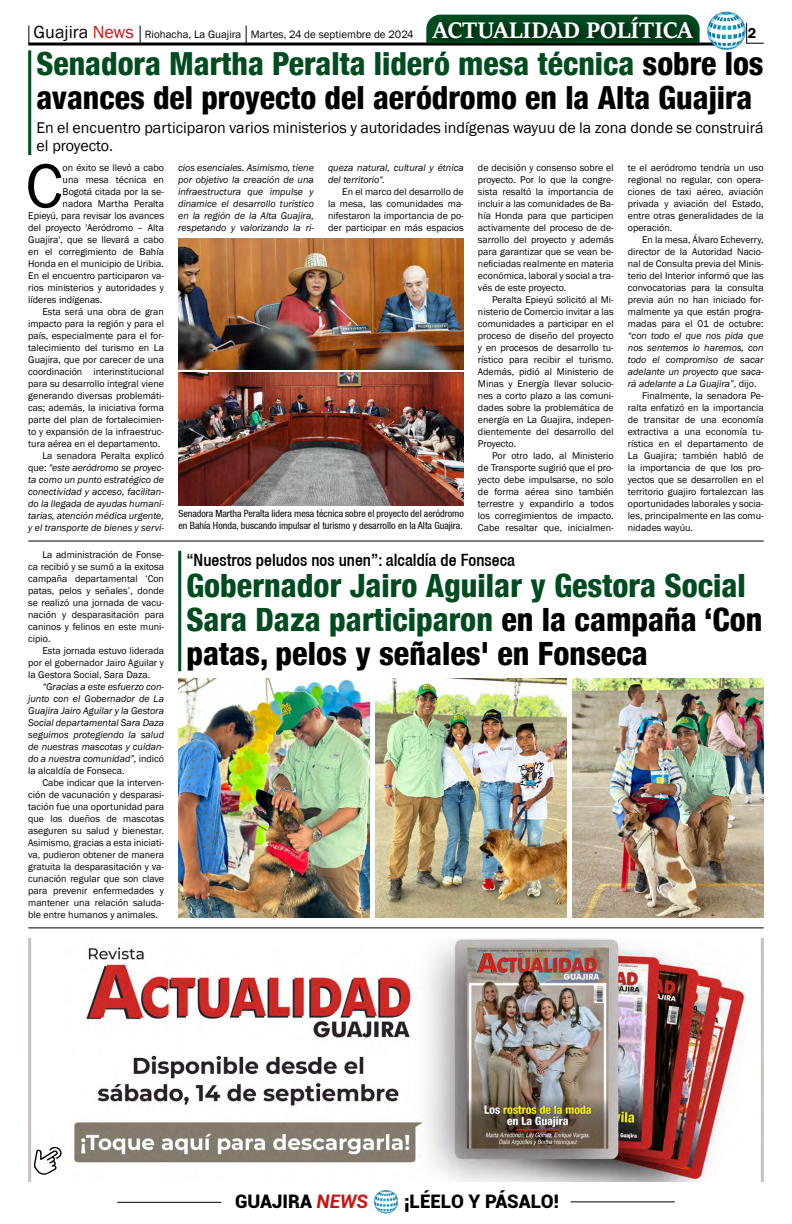
<style>
.page{position:relative;width:792px;height:1224px;background:#fff}
.page>*{position:absolute;margin:0;border:0;box-sizing:border-box;transform-origin:0 0}
.t1{font:64px "Franklin Gothic";color:#000}
.t2{font:800 condensed 32.1px/34px "Helvetica 87";color:#004b20}
.t3{font:800 condensed 31.8px/33.7px "Helvetica 87";color:#000}
.t4{font:700 24.8px "Sitka Heading";color:#fff}
.t5{font:900 18.7px "Roboto";color:#000}
.t6{font:500 condensed 17px "Helvetica 67";color:#000}
.t7{font:16px/18px "Franklin Gothic";color:#000}
.t8{font:600 14.7px "Franklin Gothic";color:#000}
.t9{font:11px "Franklin Gothic";color:#000}
.t10{font:10px/12px "Franklin Gothic";color:#000;text-align:justify}
.t11{font:italic 10px/12px "Franklin Gothic";color:#000;text-align:justify}
.t12{font:condensed 10px/12px "Helvetica 57";color:#000}
.s1{color:#004b20}
.s2{font-size:18px}
.s3{font-size:18px;color:#c91311}
.s4{font-style:normal}
.s5{color:#000}
.s6{font-weight:700;font-style:italic;color:#c91311}
</style>
<div class="page">
<hr style="left:28px;top:43px;width:688px;height:3px;background:#000">
<svg style="left:747px;top:23px;width:17px;height:21px"></svg>
<svg style="left:28px;top:26px;width:1px;height:18px"></svg>
<svg style="left:140px;top:26px;width:1px;height:17px"></svg>
<svg style="left:246px;top:26px;width:1px;height:17px"></svg>
<img style="left:706px;top:11px;width:41px;height:39px">
<hr style="left:117px;top:1202px;width:104px;height:1px;background:#000">
<hr style="left:571px;top:1201px;width:104px;height:1px;background:#000">
<img style="left:374px;top:1190px;width:24px;height:24px">
<div style="left:429px;top:12px;width:274px;height:37px;background:#000;opacity:.75"></div>
<hr style="left:28px;top:928px;width:736px;height:1px;background:#000">
<hr style="left:28px;top:541px;width:736px;height:1px;background:#000">
<img style="left:28px;top:938px;width:736px;height:243px">
<svg style="left:32px;top:1145px;width:32px;height:33px"></svg>
<hr style="left:28px;top:50px;width:3px;height:105px;background:#004b20">
<hr style="left:178px;top:551px;width:3px;height:120px;background:#004b20">
<img style="left:375px;top:679px;width:192px;height:239px">
<img style="left:178px;top:679px;width:192px;height:239px">
<img style="left:572px;top:679px;width:192px;height:239px">
<img style="left:178px;top:239px;width:286px;height:131px">
<img style="left:178px;top:373px;width:286px;height:132px">
<h3 class="t4" style="left:433px;top:12px;width:261px">ACTUALIDAD POLÍTICA</h3>
<h3 class="t3" style="left:36px;top:46px;width:729px"><span class="s1">Senadora Martha Peralta lideró mesa técnica</span> sobre los avances del proyecto del aeródromo en la Alta Guajira</h3>
<h3 class="t7" style="left:36px;top:119px;width:729px">En el encuentro participaron varios ministerios y autoridades indígenas wayuu de la zona donde se construirá el proyecto.</h3>
<p class="t9" style="left:34px;top:28px;width:382px"><span class="s2">Guajira</span> <span class="s3">News</span> Riohacha, La Guajira Martes, 24 de septiembre de 2024</p>
<h3 class="t8" style="left:748px;top:24px;width:10px">2</h3>
<h1 class="t1" style="left:26px;top:146px;width:39px">C</h1>
<p class="t10" style="left:63px;top:162px;width:103px">on éxito se llevó a cabo</p>
<p class="t10" style="left:63px;top:174px;width:103px">una mesa técnica en</p>
<p class="t10" style="left:63px;top:186px;width:103px">Bogotá citada por la se-</p>
<p class="t10" style="left:63px;top:198px;width:103px">nadora Martha Peralta</p>
<p class="t10" style="left:28px;top:210px;width:137px">Epieyú, para revisar los avances</p>
<p class="t10" style="left:28px;top:222px;width:137px">del proyecto 'Aeródromo – Alta</p>
<p class="t10" style="left:28px;top:234px;width:137px">Guajira', que se llevará a cabo</p>
<p class="t10" style="left:28px;top:246px;width:137px">en el corregimiento de Bahía</p>
<p class="t10" style="left:28px;top:258px;width:137px">Honda en el municipio de Uribia.</p>
<p class="t10" style="left:28px;top:270px;width:137px">En el encuentro participaron va-</p>
<p class="t10" style="left:28px;top:282px;width:137px">rios ministerios y autoridades y</p>
<p class="t10" style="left:28px;top:294px;width:76px">líderes indígenas.</p>
<p class="t10" style="left:42px;top:306px;width:123px">Esta será una obra de gran</p>
<p class="t10" style="left:28px;top:318px;width:137px">impacto para la región y para el</p>
<p class="t10" style="left:28px;top:330px;width:137px">país, especialmente para el for-</p>
<p class="t10" style="left:28px;top:342px;width:137px">talecimiento del turismo en La</p>
<p class="t10" style="left:28px;top:354px;width:137px">Guajira, que por carecer de una</p>
<p class="t10" style="left:28px;top:366px;width:137px">coordinación interinstitucional</p>
<p class="t10" style="left:28px;top:378px;width:137px">para su desarrollo integral viene</p>
<p class="t10" style="left:28px;top:390px;width:137px">generando diversas problemáti-</p>
<p class="t10" style="left:28px;top:402px;width:137px">cas; además, la iniciativa forma</p>
<p class="t10" style="left:28px;top:414px;width:137px">parte del plan de fortalecimien-</p>
<p class="t10" style="left:28px;top:426px;width:137px">to y expansión de la infraestruc-</p>
<p class="t10" style="left:28px;top:438px;width:134px">tura aérea en el departamento.</p>
<p class="t10" style="left:42px;top:450px;width:123px">La senadora Peralta explicó</p>
<p class="t11" style="left:28px;top:462px;width:137px"><span class="s4">que:</span> "este aeródromo se proyec-</p>
<p class="t11" style="left:28px;top:474px;width:137px">ta como un punto estratégico de</p>
<p class="t11" style="left:28px;top:486px;width:137px">conectividad y acceso, facilitan-</p>
<p class="t11" style="left:28px;top:498px;width:137px">do la llegada de ayudas humani-</p>
<p class="t11" style="left:28px;top:510px;width:137px">tarias, atención médica urgente,</p>
<p class="t11" style="left:28px;top:522px;width:137px">y el transporte de bienes y servi-</p>
<p class="t10" style="left:28px;top:549px;width:137px;text-indent:14px">La administración de Fonse&shy;ca recibió y se sumó a la exitosa campaña departamental ‘Con patas, pelos y señales’, donde se realizó una jornada de vacu&shy;nación y desparasitación para caninos y felinos en este muni&shy;cipio.</p>
<p class="t10" style="left:28px;top:645px;width:137px;text-indent:14px">Esta jornada estuvo liderada por el gobernador Jairo Aguilar y la Gestora Social, Sara Daza.</p>
<p class="t11" style="left:28px;top:681px;width:137px;text-indent:14px">“Gracias a este esfuerzo con&shy;junto con el Gobernador de La Guajira Jairo Aguilar y la Gestora Social departamental Sara Daza seguimos protegiendo la salud de nuestras mascotas y cuidan&shy;do a nuestra comunidad”, <span class="s4">indicó la alcaldía de Fonseca.</span></p>
<p class="t10" style="left:28px;top:777px;width:137px;text-indent:14px">Cabe indicar que la interven&shy;ción de vacunación y desparasi&shy;tación fue una oportunidad para que los dueños de mascotas aseguren su salud y bienestar.<br>Asimismo, gracias a esta iniciati&shy;va, pudieron obtener de manera gratuita la desparasitación y va&shy;cunación regular que son clave para prevenir enfermedades y mantener una relación saluda&shy;ble entre humanos y animales.</p>
<p class="t11" style="left:178px;top:162px;width:137px">cios esenciales. Asimismo, tiene por objetivo la creación de una infraestructura que impulse y dinamice el desarrollo turístico en la región de la Alta Guajira, respetando y valorizando la ri-</p>
<p class="t11" style="left:328px;top:162px;width:137px">queza natural, cultural y étnica del territorio".</p>
<p class="t10" style="left:328px;top:186px;width:137px;text-indent:14px">En el marco del desarrollo de la mesa, las comunidades ma&shy;nifestaron la importancia de po&shy;der participar en más espacios</p>
<p class="t12" style="left:178px;top:508px;width:287px">Senadora Martha Peralta lidera mesa técnica sobre el proyecto del aeródromo en Bahía Honda, buscando impulsar el turismo y desarrollo en la Alta Guajira.</p>
<p class="t10" style="left:478px;top:162px;width:137px">de decisión y consenso sobre el proyecto. Por lo que la congre&shy;sista resaltó la importancia de incluir a las comunidades de Ba&shy;hía Honda para que participen activamente del proceso de de&shy;sarrollo del proyecto y además para garantizar que se vean be&shy;neficiadas realmente en materia económica, laboral y social a tra&shy;vés de este proyecto.</p>
<p class="t10" style="left:478px;top:294px;width:137px;text-indent:14px">Peralta Epieyú solicitó al Mi&shy;nisterio de Comercio invitar a las comunidades a participar en el proceso de diseño del proyecto y en procesos de desarrollo tu&shy;rístico para recibir el turismo.<br>Además, pidió al Ministerio de Minas y Energía llevar solucio&shy;nes a corto plazo a las comuni&shy;dades sobre la problemática de energía en La Guajira, indepen&shy;dientemente del desarrollo del Proyecto.</p>
<p class="t10" style="left:478px;top:450px;width:137px;text-indent:14px">Por otro lado, al Ministerio de Transporte sugirió que el pro&shy;yecto debe impulsarse, no solo de forma aérea sino también terrestre y expandirlo a todos los corregimientos de impacto.<br>Cabe resaltar que, inicialmen-</p>
<p class="t10" style="left:628px;top:162px;width:137px">te el aeródromo tendría un uso regional no regular, con opera&shy;ciones de taxi aéreo, aviación privada y aviación del Estado, entre otras generalidades de la operación.</p>
<p class="t10" style="left:628px;top:234px;width:137px;text-indent:14px">En la mesa, Álvaro Echeverry, director de la Autoridad Nacio&shy;nal de Consulta previa del Minis&shy;terio del Interior informó que las convocatorias para la consulta previa aún no han iniciado for&shy;malmente ya que están progra&shy;madas para el 01 de octubre:</p>
<p class="t11" style="left:628px;top:330px;width:137px">“con todo el que nos pida que</p>
<p class="t11" style="left:628px;top:342px;width:137px">nos sentemos lo haremos, con</p>
<p class="t11" style="left:628px;top:354px;width:137px">todo el compromiso de sacar</p>
<p class="t11" style="left:628px;top:366px;width:137px">adelante un proyecto que saca-</p>
<p class="t11" style="left:628px;top:378px;width:130px">rá adelante a La Guajira”<span class="s4">, dijo.</span></p>
<p class="t10" style="left:642px;top:390px;width:123px">Finalmente, la senadora Pe-</p>
<p class="t10" style="left:628px;top:402px;width:137px">ralta enfatizó en la importancia</p>
<p class="t10" style="left:628px;top:414px;width:137px">de transitar de una economía</p>
<p class="t10" style="left:628px;top:426px;width:137px">extractiva a una economía tu-</p>
<p class="t10" style="left:628px;top:438px;width:137px">rística en el departamento de</p>
<p class="t10" style="left:628px;top:450px;width:137px">La Guajira; también habló de</p>
<p class="t10" style="left:628px;top:462px;width:137px">la importancia de que los pro-</p>
<p class="t10" style="left:628px;top:474px;width:137px">yectos que se desarrollen en el</p>
<p class="t10" style="left:628px;top:486px;width:137px">territorio guajiro fortalezcan las</p>
<p class="t10" style="left:628px;top:498px;width:137px">oportunidades laborales y socia-</p>
<p class="t10" style="left:628px;top:510px;width:137px">les, principalmente en las comu-</p>
<p class="t10" style="left:628px;top:522px;width:67px">nidades wayúu.</p>
<h3 class="t6" style="left:186px;top:550px;width:330px">“Nuestros peludos nos unen”: alcaldía de Fonseca</h3>
<h2 class="t2" style="left:186px;top:568px;width:578px">Gobernador Jairo Aguilar y Gestora Social<br>Sara Daza participaron <span class="s5">en la campaña ‘Con patas, pelos y señales' en Fonseca</span></h2>
<h3 class="t5" style="left:235px;top:1189px;width:134px">GUAJIRA <span class="s6">NEWS</span></h3>
<h3 class="t5" style="left:404px;top:1189px;width:157px">¡LÉELO Y PÁSALO!</h3>
</div>
